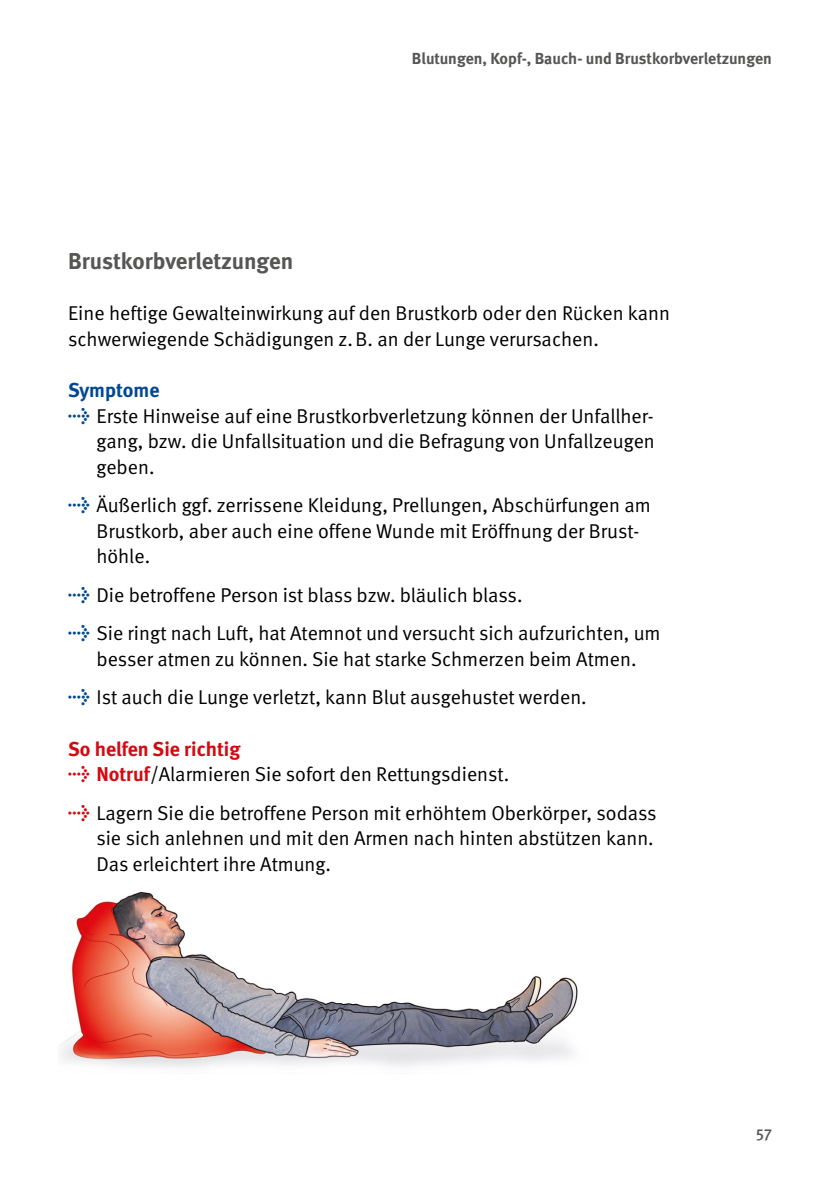
<style>
.page{position:relative;width:840px;height:1191px;background:#fff}
.page>*{position:absolute;margin:0;border:0;box-sizing:border-box;transform-origin:0 0}
.Überschriften_H2_ohne_Zahl{font:700 23px "DGUV Meta";color:#565655}
.Fließtext_FT_ohne_Abstand{font:20px/25.6px "DGUV Meta";color:#000}
.Überschriften_H3_ohne_Zahl_rot{font:700 20px "DGUV Meta";color:#d40a11}
.Überschriften_H3_ohne_Zahl_blau{font:700 20px "DGUV Meta";color:#004893}
.t1{font:700 16px "DGUV Meta";color:#565655}
.t2{font:500 16px "DGUV Meta";color:#565655}
.s1{font-weight:700;font-size:18px;color:#004893}
.s2{font-weight:700;font-size:18px;color:#d40a11}
.s3{font-weight:700;color:#d40a11}
</style>
<div class="page">
<img style="left:60px;top:892px;width:518px;height:176px">
<p class="t1" style="left:411px;top:49px;width:361px">Blutungen, Kopf-, Bauch- und Brustkorbverletzungen</p>
<h2 class="Überschriften_H2_ohne_Zahl" style="left:68px;top:247px;width:226px">Brustkorbverletzungen</h2>
<p class="Fließtext_FT_ohne_Abstand" style="left:68px;top:301px;width:603px">Eine heftige Gewalteinwirkung auf den Brustkorb oder den Rücken kann schwerwiegende Schädigungen z.B. an der Lunge verursachen.</p>
<h3 class="Überschriften_H3_ohne_Zahl_blau" style="left:68px;top:378px;width:93px">Symptome</h3>
<p class="Fließtext_FT_ohne_Abstand" style="left:96px;top:403px;width:559px;text-align:justify;text-indent:-28px"><span class="s1">→</span> Erste Hinweise auf eine Brustkorbverletzung können der Unfallher&shy;gang, bzw. die Unfallsituation und die Befragung von Unfallzeugen geben.</p>
<p class="Fließtext_FT_ohne_Abstand" style="left:96px;top:493px;width:555px;text-indent:-28px"><span class="s1">→</span> Äußerlich ggf. zerrissene Kleidung, Prellungen, Abschürfungen am<br>Brustkorb, aber auch eine offene Wunde mit Eröffnung der Brust&shy;höhle.</p>
<p class="Fließtext_FT_ohne_Abstand" style="left:68px;top:582px;width:455px"><span class="s1">→</span> Die betroffene Person ist blass bzw. bläulich blass.</p>
<p class="Fließtext_FT_ohne_Abstand" style="left:68px;top:621px;width:593px;text-align:center"><span class="s1">→</span> Sie ringt nach Luft, hat Atemnot und versucht sich aufzurichten, um besser atmen zu können. Sie hat starke Schmerzen beim Atmen.</p>
<p class="Fließtext_FT_ohne_Abstand" style="left:68px;top:685px;width:520px"><span class="s1">→</span> Ist auch die Lunge verletzt, kann Blut ausgehustet werden.</p>
<h3 class="Überschriften_H3_ohne_Zahl_rot" style="left:68px;top:736px;width:174px">So helfen Sie richtig</h3>
<p class="Fließtext_FT_ohne_Abstand" style="left:68px;top:762px;width:442px"><span class="s2">→</span> <span class="s3">Notruf</span>/Alarmieren Sie sofort den Rettungsdienst.</p>
<p class="Fließtext_FT_ohne_Abstand" style="left:96px;top:800px;width:561px;text-indent:-28px"><span class="s2">→</span> Lagern Sie die betroffene Person mit erhöhtem Oberkörper, sodass sie sich anlehnen und mit den Armen nach hinten abstützen kann.<br>Das erleichtert ihre Atmung.</p>
<p class="t2" style="left:755px;top:1124px;width:17px">57</p>
</div>
